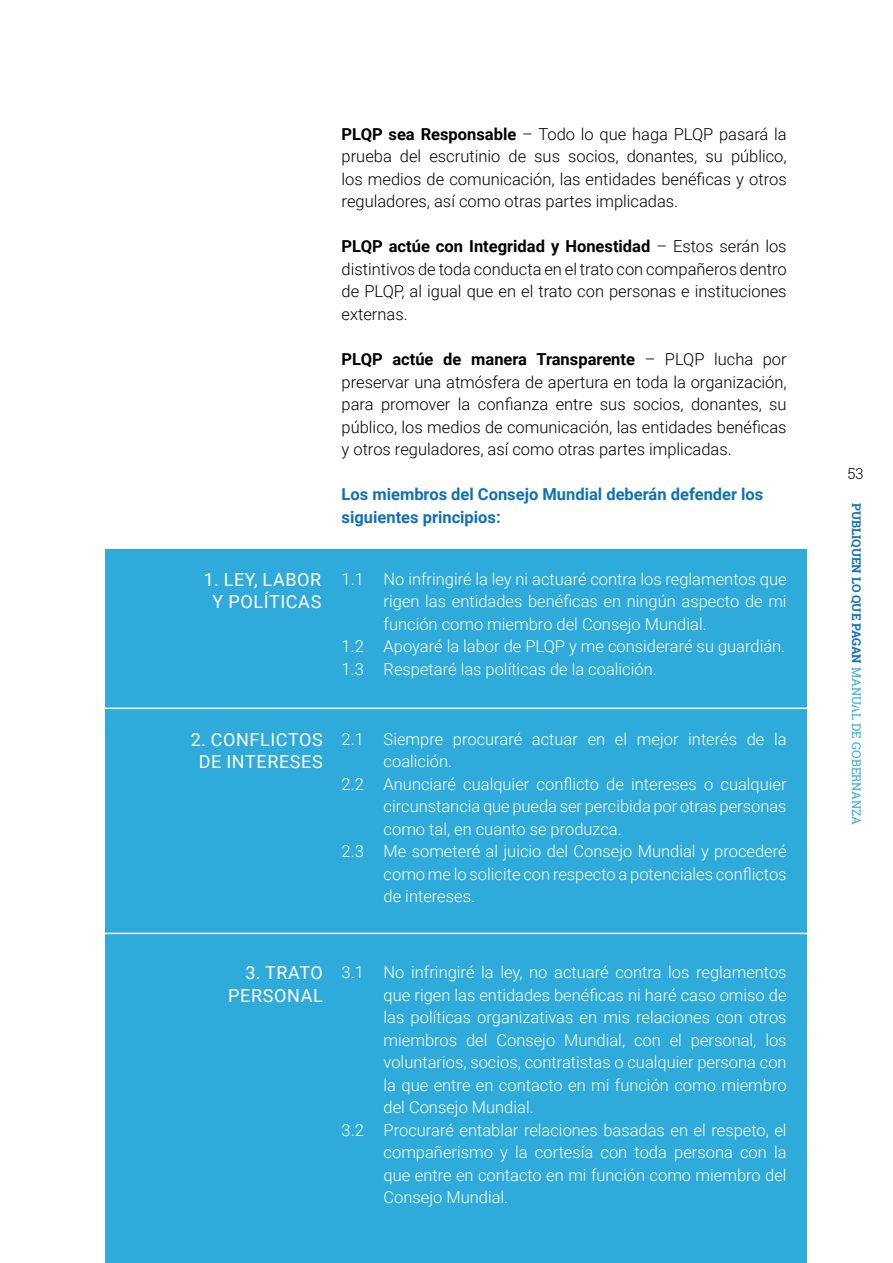
<style>
.page{position:relative;width:893px;height:1263px;background:#fff}
.page>*{position:absolute;margin:0;border:0;box-sizing:border-box;transform-origin:0 0}
.t1{font:18px/22.5px "Roboto";letter-spacing:.035em;color:#fff;text-align:center}
.t2{font:300 16.5px "Roboto";color:#fff}
.t3{font:300 16.5px/22.5px "Roboto";color:#000;text-align:justify}
.t4{font:700 16.5px/22.5px "Roboto";color:#0f71b4}
.t5{font:300 15px "Roboto Slab";color:#000}
.t6{font:700 12px "Roboto Slab";color:#0f71b4}
.s1{font-weight:700}
.s2{font-weight:400;color:#2eaadb}
</style>
<div class="page">
<div style="left:105px;top:549px;width:701px;height:714px;background:#2eaadb"></div>
<hr style="left:74px;top:707px;width:787px;height:2px;background:#fff">
<hr style="left:74px;top:933px;width:787px;height:1px;background:#fff">
<p class="t3" style="left:342px;top:122px;width:447px"><span class="s1">PLQP sea Responsable</span> – Todo lo que haga PLQP pasará la prueba del escrutinio de sus socios, donantes, su público, los medios de comunicación, las entidades benéficas y otros reguladores, así como otras partes implicadas.</p>
<p class="t3" style="left:342px;top:235px;width:447px"><span class="s1">PLQP actúe con Integridad y Honestidad</span> – Estos serán los distintivos de toda conducta en el trato con compañeros dentro de PLQP, al igual que en el trato con personas e instituciones externas.</p>
<p class="t3" style="left:342px;top:347px;width:447px"><span class="s1">PLQP actúe de manera Transparente</span> – PLQP lucha por preservar una atmósfera de apertura en toda la organización, para promover la confianza entre sus socios, donantes, su público, los medios de comunicación, las entidades benéficas y otros reguladores, así como otras partes implicadas.</p>
<p class="t4" style="left:342px;top:482px;width:423px">Los miembros del Consejo Mundial deberán defender los siguientes principios:</p>
<p class="t1" style="left:204px;top:567px;width:119px">1. LEY, LABOR<br>Y POLÍTICAS</p>
<p class="t2" style="left:342px;top:567px;width:447px">1.1 No infringiré la ley ni actuaré contra los reglamentos que</p>
<p class="t2" style="left:384px;top:590px;width:405px">rigen las entidades benéficas en ningún aspecto de mi</p>
<p class="t2" style="left:384px;top:612px;width:325px">función como miembro del Consejo Mundial.</p>
<p class="t2" style="left:342px;top:635px;width:445px">1.2 Apoyaré la labor de PLQP y me consideraré su guardián.</p>
<p class="t2" style="left:342px;top:657px;width:317px">1.3 Respetaré las políticas de la coalición.</p>
<p class="t1" style="left:191px;top:728px;width:134px">2. CONFLICTOS<br>DE INTERESES</p>
<p class="t2" style="left:342px;top:727px;width:447px">2.1 Siempre procuraré actuar en el mejor interés de la</p>
<p class="t2" style="left:384px;top:750px;width:70px">coalición.</p>
<p class="t2" style="left:342px;top:772px;width:447px">2.2 Anunciaré cualquier conflicto de intereses o cualquier</p>
<p class="t2" style="left:384px;top:795px;width:405px">circunstancia que pueda ser percibida por otras personas</p>
<p class="t2" style="left:384px;top:817px;width:240px">como tal, en cuanto se produzca.</p>
<p class="t2" style="left:342px;top:840px;width:447px">2.3 Me someteré al juicio del Consejo Mundial y procederé</p>
<p class="t2" style="left:384px;top:862px;width:405px">como me lo solicite con respecto a potenciales conflictos</p>
<p class="t2" style="left:384px;top:885px;width:93px">de intereses.</p>
<p class="t1" style="left:228px;top:961px;width:96px;text-align:right">3. TRATO<br>PERSONAL</p>
<p class="t2" style="left:342px;top:961px;width:447px">3.1 No infringiré la ley, no actuaré contra los reglamentos</p>
<p class="t2" style="left:384px;top:983px;width:405px">que rigen las entidades benéficas ni haré caso omiso de</p>
<p class="t2" style="left:384px;top:1006px;width:404px">las políticas organizativas en mis relaciones con otros</p>
<p class="t2" style="left:384px;top:1028px;width:405px">miembros del Consejo Mundial, con el personal, los</p>
<p class="t2" style="left:384px;top:1051px;width:405px">voluntarios, socios, contratistas o cualquier persona con</p>
<p class="t2" style="left:384px;top:1073px;width:405px">la que entre en contacto en mi función como miembro</p>
<p class="t2" style="left:384px;top:1096px;width:152px">del Consejo Mundial.</p>
<p class="t2" style="left:342px;top:1118px;width:447px">3.2 Procuraré entablar relaciones basadas en el respeto, el</p>
<p class="t2" style="left:384px;top:1141px;width:405px">compañerismo y la cortesía con toda persona con la</p>
<p class="t2" style="left:384px;top:1163px;width:405px">que entre en contacto en mi función como miembro del</p>
<p class="t2" style="left:384px;top:1186px;width:126px">Consejo Mundial.</p>
<p class="t5" style="left:848px;top:463px;width:17px">53</p>
<p class="t6" style="left:865px;top:503px;width:323px;rotate:90deg">PUBLIQUEN LO QUE PAGAN <span class="s2">MANUAL DE GOBERNANZA</span></p>
</div>
